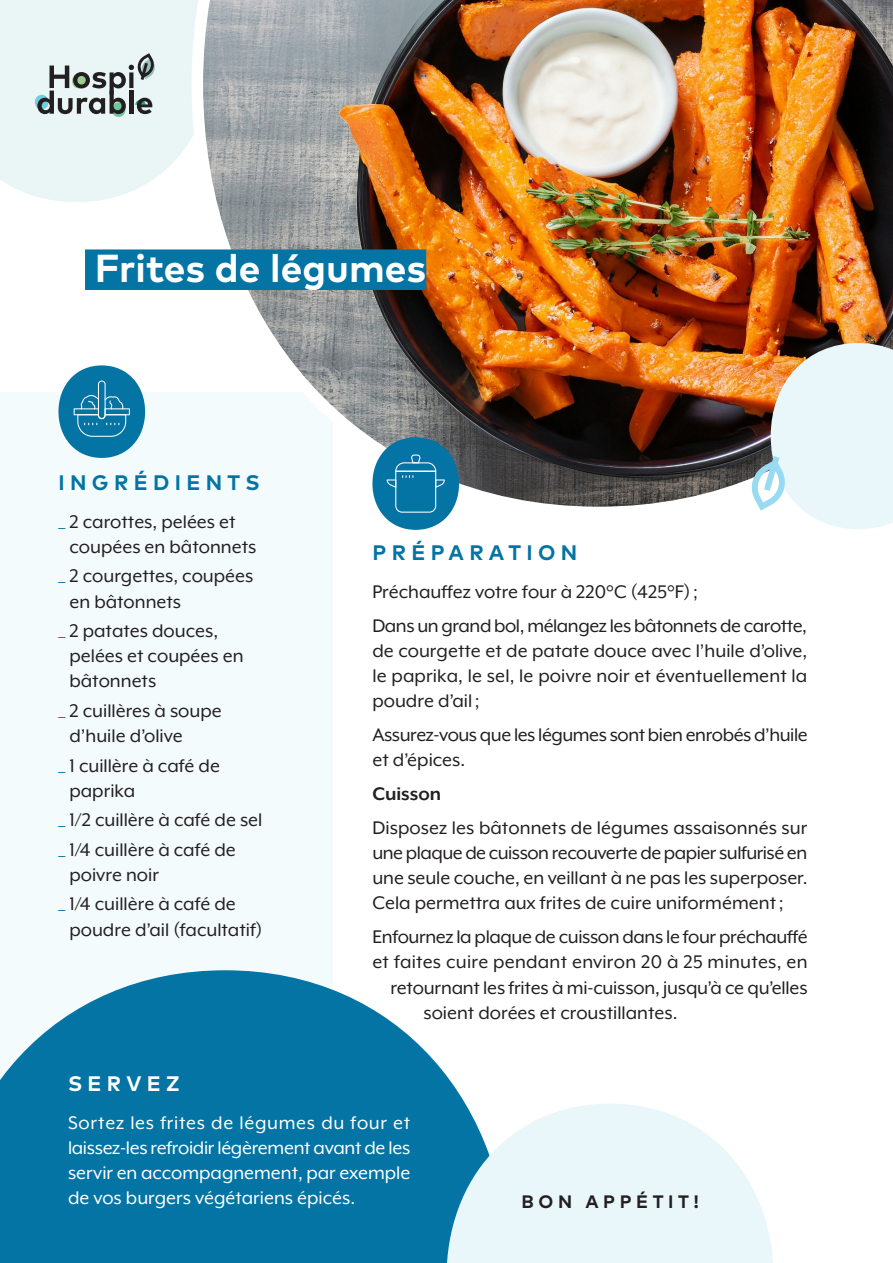
<style>
.page{position:relative;width:893px;height:1263px;background:#fff}
.page>*{position:absolute;margin:0;border:0;box-sizing:border-box;transform-origin:0 0}
.t1{font:700 39px "Mark OT";color:#fff}
.t2{font:21px/25.2px "Mr Eaves XL Mod OT";color:#231f20}
.t3{font:21px/25.2px "Mr Eaves XL Mod OT";color:#fff;text-align:justify}
.t4{font:21px/25.2px "Mr Eaves XL Mod OT";letter-spacing:-.02em;color:#231f20}
.t5{font:700 21px "Mark OT";letter-spacing:.255em;color:#0374a4}
.t6{font:700 21px "Mr Eaves XL Mod OT";color:#231f20}
.t7{font:700 21px "Mark OT";letter-spacing:.255em;color:#fff}
.t8{font:700 18px "Mark OT";letter-spacing:.255em;color:#231f20}
.s1{color:#0374a4}
</style>
<div class="page">
<div style="left:0;top:392px;width:333px;height:871px;background:#f4fbfd"></div>
<svg style="left:0;top:0;width:192px;height:202px"></svg>
<img style="left:192px;top:0;width:701px;height:518px">
<div style="left:85px;top:249px;width:341px;height:41px;background:#0374a4"></div>
<div style="left:58px;top:365px;width:87px;height:93px;background:#0374a4;border-radius:50%"></div>
<svg style="left:74px;top:380px;width:56px;height:57px"></svg>
<div style="left:372px;top:437px;width:87px;height:93px;background:#0374a4;border-radius:50%"></div>
<svg style="left:387px;top:454px;width:58px;height:59px"></svg>
<svg style="left:751px;top:343px;width:142px;height:186px"></svg>
<svg style="left:0;top:970px;width:465px;height:293px;fill:#0374a4"></svg>
<svg style="left:446px;top:1103px;width:327px;height:160px;fill:#e9f7fb"></svg>
<p class="t1" style="left:95px;top:243px;width:333px">Frites de légumes</p>
<p class="t5" style="left:59px;top:469px;width:203px">INGRÉDIENTS</p>
<p class="t2" style="left:69px;top:509px;width:188px;text-indent:-11px"><span class="s1">_</span> 2 carottes, pelées et coupées en bâtonnets</p>
<p class="t2" style="left:69px;top:563px;width:185px;text-indent:-11px"><span class="s1">_</span> 2 courgettes, coupées en bâtonnets</p>
<p class="t2" style="left:69px;top:618px;width:176px;text-indent:-11px"><span class="s1">_</span> 2 patates douces, pelées et coupées en bâtonnets</p>
<p class="t2" style="left:69px;top:698px;width:154px;text-indent:-11px"><span class="s1">_</span> 2 cuillères à soupe d’huile d’olive</p>
<p class="t2" style="left:69px;top:752px;width:152px;text-indent:-11px"><span class="s1">_</span> 1 cuillère à café de paprika</p>
<p class="t2" style="left:58px;top:807px;width:205px"><span class="s1">_</span> 1/2 cuillère à café de sel</p>
<p class="t2" style="left:69px;top:837px;width:168px;text-indent:-11px"><span class="s1">_</span> 1/4 cuillère à café de poivre noir</p>
<p class="t2" style="left:69px;top:891px;width:194px;text-indent:-11px"><span class="s1">_</span> 1/4 cuillère à café de poudre d’ail (facultatif)</p>
<p class="t5" style="left:372px;top:539px;width:206px">PRÉPARATION</p>
<p class="t2" style="left:372px;top:579px;width:327px">Préchauffez votre four à 220°C (425°F);</p>
<p class="t2" style="left:372px;top:613px;width:436px;text-align:justify">Dans un grand bol, mélangez les bâtonnets de carotte, de courgette et de patate douce avec l’huile d’olive, le paprika, le sel, le poivre noir et éventuellement la poudre d’ail ;</p>
<p class="t4" style="left:372px;top:722px;width:437px">Assurez-vous que les légumes sont bien enrobés d’huile et d’épices.</p>
<p class="t6" style="left:372px;top:782px;width:70px">Cuisson</p>
<p class="t2" style="left:372px;top:815px;width:437px;text-align:justify">Disposez les bâtonnets de légumes assaisonnés sur une plaque de cuisson recouverte de papier sulfurisé en une seule couche, en veillant à ne pas les superposer.<br>Cela permettra aux frites de cuire uniformément;</p>
<p class="t4" style="left:372px;top:924px;width:437px">Enfournez la plaque de cuisson dans le four préchauffé</p>
<p class="t2" style="left:372px;top:949px;width:437px">et faites cuire pendant environ 20 à 25 minutes, en</p>
<p class="t2" style="left:390px;top:974px;width:419px">retournant les frites à mi-cuisson, jusqu’à ce qu’elles</p>
<p class="t2" style="left:423px;top:1000px;width:256px">soient dorées et croustillantes.</p>
<p class="t7" style="left:68px;top:1069px;width:113px">SERVEZ</p>
<p class="t3" style="left:68px;top:1109px;width:344px">Sortez les frites de légumes du four et laissez-les refroidir légèrement avant de les servir en accompagnement, par exemple de vos burgers végétariens épicés.</p>
<p class="t8" style="left:521px;top:1190px;width:179px">BON APPÉTIT!</p>
</div>
